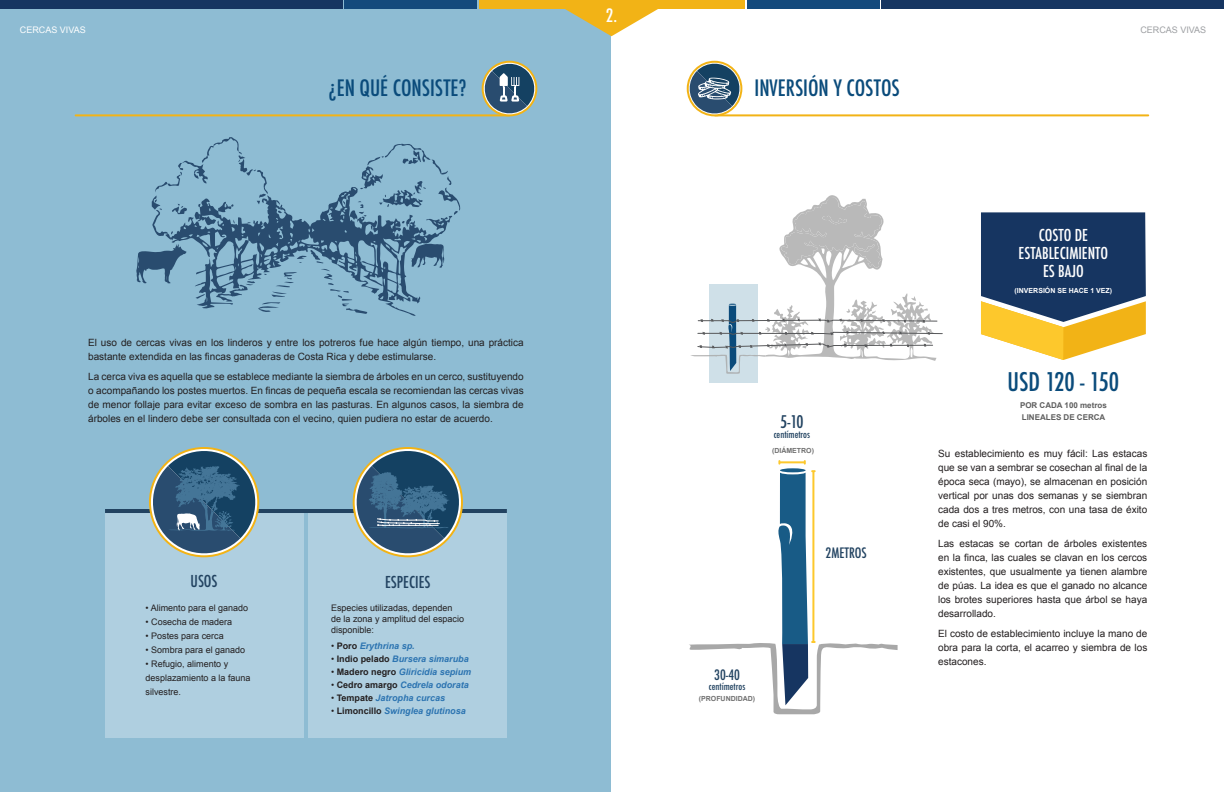
<style>
.page{position:relative;width:1224px;height:792px;background:#fff}
.page>*{position:absolute;margin:0;border:0;box-sizing:border-box;transform-origin:0 0}
.t1{font:500 condensed 25px "Futura";color:#0a4b7b}
.t2{font:500 condensed 22px "Futura";color:#0a4b7b}
.t3{font:500 condensed 18px "Futura";color:#fff}
.t4{font:500 condensed 17px "Futura";color:#224361}
.t5{font:500 condensed 16px/18px "Futura";color:#fff;text-align:center}
.t6{font:500 condensed 16px "Futura";color:#224361}
.t7{font:500 condensed 14px "Futura";color:#224361}
.t8{font:10px/14px "Arial";color:#231f20;text-align:justify}
.t9{font:500 condensed 10px "Futura";color:#224361}
.t10{font:9px/11px "Arial";color:#231f20}
.t11{font:italic 700 9px "Arial";color:#2c74b1}
.t12{font:9px "Arial";color:#fff}
.t13{font:9px "Arial";color:#9d9fa2}
.t14{font:700 8px/12px "Arial";color:#5e5e5e}
.t15{font:700 7px "Arial";color:#707070}
.t16{font:700 7px "Arial";color:#fff}
.s1{font-weight:400;font-style:normal;color:#231f20}
.s2{font-style:normal;color:#231f20}
</style>
<div class="page">
<div style="left:0;top:0;width:610px;height:792px;background:#8ebcd3"></div>
<div style="left:881px;top:0;width:343px;height:8px;background:#163561"></div>
<div style="left:747px;top:0;width:133px;height:8px;background:#144a7c"></div>
<div style="left:612px;top:0;width:133px;height:8px;background:#f2b316"></div>
<div style="left:0;top:0;width:343px;height:8px;background:#163561"></div>
<div style="left:344px;top:0;width:133px;height:8px;background:#144a7c"></div>
<div style="left:479px;top:0;width:133px;height:8px;background:#f2b316"></div>
<svg style="left:559px;top:8px;width:105px;height:28px"></svg>
<div style="left:105px;top:510px;width:198px;height:228px;background:#afcfe0"></div>
<div style="left:309px;top:510px;width:198px;height:228px;background:#afcfe0"></div>
<hr style="left:105px;top:509px;width:402px;height:4px;background:#224361">
<svg style="left:352px;top:447px;width:111px;height:111px"></svg>
<svg style="left:149px;top:447px;width:111px;height:111px"></svg>
<svg style="left:780px;top:468px;width:26px;height:4px"></svg>
<hr style="left:780px;top:461px;width:24px;height:2px;background:#fdc82c">
<svg style="left:689px;top:470px;width:209px;height:244px"></svg>
<div style="left:709px;top:284px;width:49px;height:99px;background:#cfe0e8"></div>
<svg style="left:691px;top:195px;width:252px;height:179px"></svg>
<svg style="left:981px;top:212px;width:165px;height:148px;background:#656c66"></svg>
<svg style="left:136px;top:137px;width:325px;height:179px"></svg>
<hr style="left:715px;top:114px;width:433px;height:2px;background:#f2b316">
<svg style="left:687px;top:61px;width:55px;height:55px"></svg>
<hr style="left:76px;top:114px;width:433px;height:2px;background:#f2b316">
<svg style="left:482px;top:61px;width:55px;height:55px"></svg>
<h3 class="t3" style="left:606px;top:4px;width:13px">2.</h3>
<p class="t12" style="left:20px;top:24px;width:67px">CERCAS VIVAS</p>
<p class="t13" style="left:1140px;top:24px;width:67px">CERCAS VIVAS</p>
<h2 class="t2" style="left:329px;top:74px;width:140px">¿EN QUÉ CONSISTE?</h2>
<h2 class="t2" style="left:755px;top:74px;width:147px">INVERSIÓN Y COSTOS</h2>
<p class="t8" style="left:88px;top:335px;width:437px">El uso de cercas vivas en los linderos y entre los potreros fue hace algún tiempo, una práctica bastante extendida en las fincas ganaderas de Costa Rica y debe estimularse.</p>
<p class="t8" style="left:88px;top:369px;width:437px">La cerca viva es aquella que se establece mediante la siembra de árboles en un cerco, sustituyendo o acompañando los postes muertos. En fincas de pequeña escala se recomiendan las cercas vivas de menor follaje para evitar exceso de sombra en las pasturas. En algunos casos, la siembra de árboles en el lindero debe ser consultada con el vecino, quien pudiera no estar de acuerdo.</p>
<h3 class="t6" style="left:191px;top:571px;width:28px">USOS</h3>
<h3 class="t6" style="left:385px;top:572px;width:47px">ESPECIES</h3>
<p class="t10" style="left:331px;top:603px;width:135px">Especies utilizadas, dependen de la zona y amplitud del espacio disponible:</p>
<p class="t11" style="left:331px;top:640px;width:85px"><span class="s1">•</span> <span class="s2">Poro</span> Erythrina sp.</p>
<p class="t11" style="left:331px;top:653px;width:139px"><span class="s1">•</span> <span class="s2">Indio pelado</span> Bursera simaruba</p>
<p class="t11" style="left:331px;top:666px;width:142px"><span class="s1">•</span> <span class="s2">Madero negro</span> Gliricidia sepium</p>
<p class="t11" style="left:331px;top:679px;width:139px"><span class="s1">•</span> <span class="s2">Cedro amargo</span> Cedrela odorata</p>
<p class="t11" style="left:331px;top:692px;width:116px"><span class="s1">•</span> <span class="s2">Tempate</span> Jatropha curcas</p>
<p class="t11" style="left:331px;top:705px;width:136px"><span class="s1">•</span> <span class="s2">Limoncillo</span> Swinglea glutinosa</p>
<p class="t10" style="left:146px;top:603px;width:104px">• Alimento para el ganado</p>
<p class="t10" style="left:146px;top:617px;width:88px">• Cosecha de madera</p>
<p class="t10" style="left:146px;top:631px;width:80px">• Postes para cerca</p>
<p class="t10" style="left:146px;top:645px;width:101px">• Sombra para el ganado</p>
<p class="t10" style="left:146px;top:657px;width:107px;line-height:14px">• Refugio, alimento y desplazamiento a la fauna silvestre.</p>
<h3 class="t4" style="left:780px;top:411px;width:25px">5-10</h3>
<p class="t9" style="left:774px;top:428px;width:38px">centímetros</p>
<p class="t15" style="left:772px;top:446px;width:43px">(DIÁMETRO)</p>
<h3 class="t7" style="left:826px;top:543px;width:43px">2METROS</h3>
<h3 class="t7" style="left:714px;top:665px;width:27px">30-40</h3>
<p class="t9" style="left:709px;top:680px;width:38px">centímetros</p>
<p class="t15" style="left:699px;top:694px;width:58px">(PROFUNDIDAD)</p>
<h3 class="t5" style="left:1019px;top:226px;width:91px">COSTO DE<br>ESTABLECIMIENTO<br>ES BAJO</h3>
<p class="t16" style="left:1015px;top:286px;width:99px">(INVERSIÓN SE HACE 1 VEZ)</p>
<h1 class="t1" style="left:1008px;top:366px;width:113px">USD 120 - 150</h1>
<p class="t14" style="left:1020px;top:400px;width:88px">POR CADA 100 metros<br>LINEALES DE CERCA</p>
<p class="t8" style="left:938px;top:447px;width:211px">Su establecimiento es muy fácil: Las estacas que se van a sembrar se cosechan al final de la época seca (mayo), se almacenan en posición vertical por unas dos semanas y se siembran cada dos a tres metros, con una tasa de éxito de casi el 90%.</p>
<p class="t8" style="left:938px;top:537px;width:211px">Las estacas se cortan de árboles existentes en la finca, las cuales se clavan en los cercos existentes, que usualmente ya tienen alambre de púas. La idea es que el ganado no alcance los brotes superiores hasta que árbol se haya desarrollado.</p>
<p class="t8" style="left:938px;top:627px;width:211px">El costo de establecimiento incluye la mano de obra para la corta, el acarreo y siembra de los estacones.</p>
</div>
